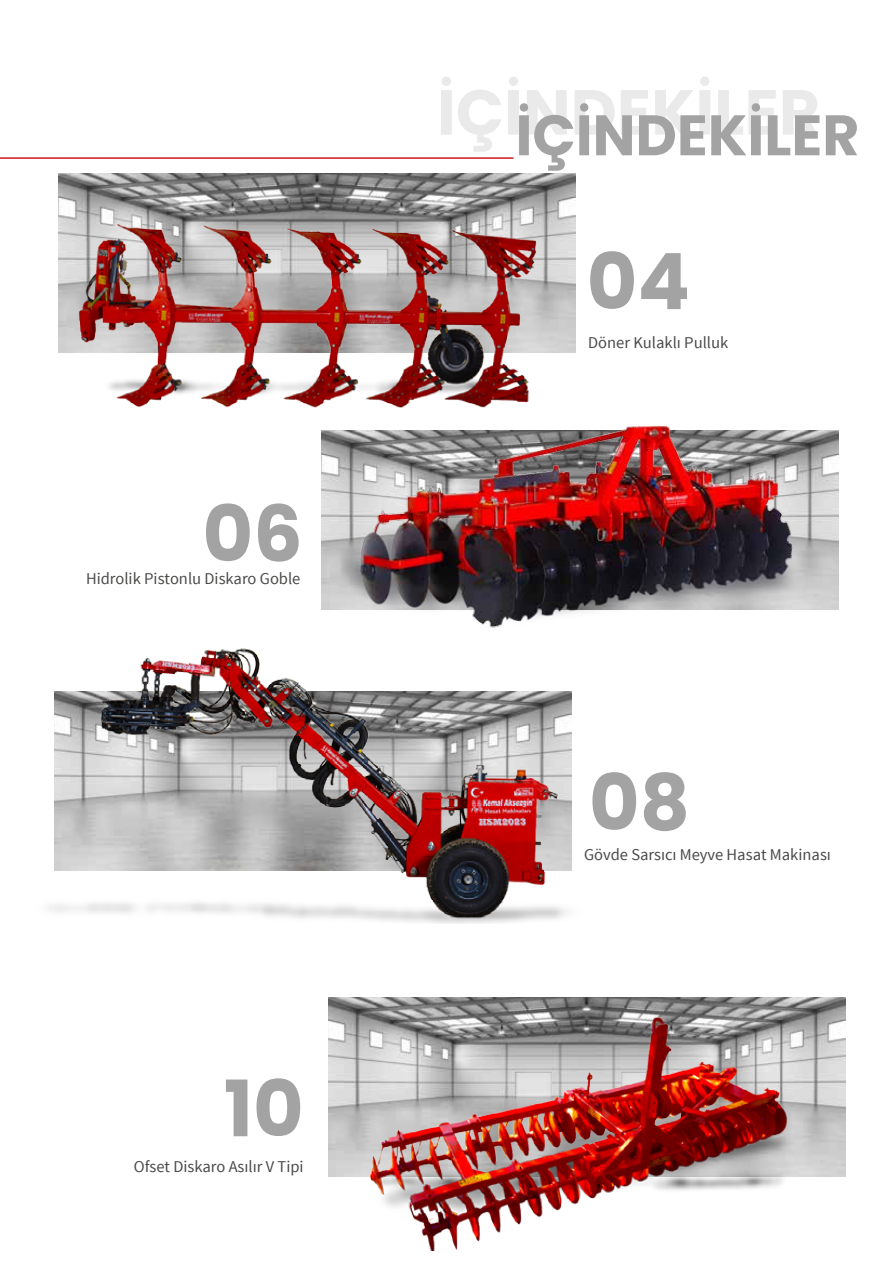
<style>
.page{position:relative;width:893px;height:1263px;background:#fff}
.page>*{position:absolute;margin:0;border:0;box-sizing:border-box;transform-origin:0 0}
.t1{font:700 77.7px "Poppins";color:#a3a3a3}
.t2{font:700 63.45px "Poppins";color:#a3a3a3}
.t3{font:700 57px "Poppins";color:#a3a3a3}
.t4{font:16.5px "Source Sans Pro";color:#4a4a49}
</style>
<div class="page">
<hr style="left:0;top:157px;width:513px;height:2px;background:#cd171a">
<img style="left:322px;top:431px;width:14px;height:179px">
<img style="left:58px;top:174px;width:517px;height:179px">
<img style="left:336px;top:425px;width:503px;height:203px">
<img style="left:58px;top:196px;width:501px;height:230px">
<img style="left:328px;top:997px;width:514px;height:253px">
<img style="left:48px;top:648px;width:524px;height:276px">
<h1 class="t1" style="left:202px;top:489px;width:102px">06</h1>
<p class="t4" style="left:86px;top:568px;width:216px">Hidrolik Pistonlu Diskaro Goble</p>
<h1 class="t1" style="left:224px;top:1064px;width:81px">10</h1>
<p class="t4" style="left:134px;top:1156px;width:171px">Ofset Diskaro Asılır V Tipi</p>
<h2 class="t2" style="left:437px;top:76px;width:385px">İÇİNDEKİLER</h2>
<h3 class="t3" style="left:516px;top:102px;width:345px">İÇİNDEKİLER</h3>
<h1 class="t1" style="left:587px;top:237px;width:105px">04</h1>
<p class="t4" style="left:588px;top:333px;width:142px">Döner Kulaklı Pulluk</p>
<h1 class="t1" style="left:589px;top:758px;width:103px">08</h1>
<p class="t4" style="left:584px;top:844px;width:248px">Gövde Sarsıcı Meyve Hasat Makinası</p>
</div>
